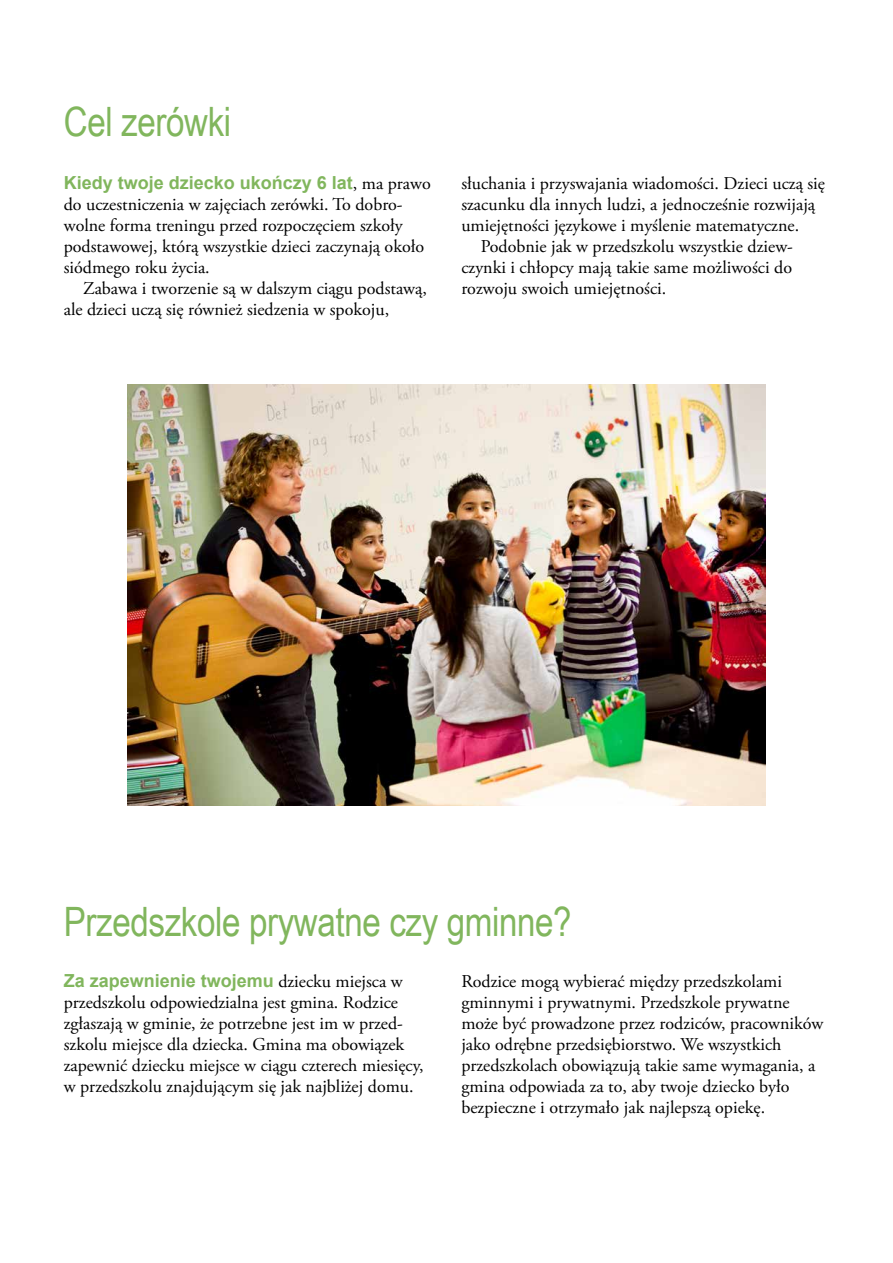
<style>
.page{position:relative;width:893px;height:1263px;background:#fff}
.page>*{position:absolute;margin:0;border:0;box-sizing:border-box;transform-origin:0 0}
.t1{font:40.5px "Arial Narrow";letter-spacing:-.01em;color:#81b65d}
.t2{font:18px/21px "Adobe Garamond Pro";color:#000}
.t3{font:700 18px "Arial";color:#81b65d}
.s1{font-family:"Adobe Garamond Pro";font-weight:400;color:#000}
</style>
<div class="page">
<img style="left:128px;top:384px;width:637px;height:422px">
<h1 class="t1" style="left:64px;top:92px;width:169px">Cel zerówki</h1>
<p class="t3" style="left:64px;top:171px;width:369px">Kiedy twoje dziecko ukończy 6 lat<span class="s1">, ma prawo</span></p>
<p class="t2" style="left:64px;top:194px;width:362px">do uczestniczenia w zajęciach zerówki. To dobro&shy;wolne forma treningu przed rozpoczęciem szkoły podstawowej, którą wszystkie dzieci zaczynają około siódmego roku życia.</p>
<p class="t2" style="left:64px;top:278px;width:365px;text-indent:19px">Zabawa i tworzenie są w dalszym ciągu podstawą, ale dzieci uczą się również siedzenia w spokoju,</p>
<p class="t2" style="left:461px;top:173px;width:365px">słuchania i przyswajania wiadomości. Dzieci uczą się</p>
<p class="t2" style="left:461px;top:194px;width:355px">szacunku dla innych ludzi, a jednocześnie rozwijają</p>
<p class="t2" style="left:461px;top:215px;width:339px">umiejętności językowe i myślenie matematyczne.</p>
<p class="t2" style="left:481px;top:236px;width:314px">Podobnie jak w przedszkolu wszystkie dziew-</p>
<p class="t2" style="left:461px;top:257px;width:332px">czynki i chłopcy mają takie same możliwości do</p>
<p class="t2" style="left:461px;top:278px;width:207px">rozwoju swoich umiejętności.</p>
<h1 class="t1" style="left:64px;top:892px;width:509px">Przedszkole prywatne czy gminne?</h1>
<p class="t3" style="left:64px;top:969px;width:340px">Za zapewnienie twojemu <span class="s1">dziecku miejsca w</span></p>
<p class="t2" style="left:64px;top:992px;width:361px">przedszkolu odpowiedzialna jest gmina. Rodzice zgłaszają w gminie, że potrzebne jest im w przed&shy;szkolu miejsce dla dziecka. Gmina ma obowiązek zapewnić dziecku miejsce w ciągu czterech miesięcy, w przedszkolu znajdującym się jak najbliżej domu.</p>
<p class="t2" style="left:461px;top:971px;width:363px">Rodzice mogą wybierać między przedszkolami gminnymi i prywatnymi. Przedszkole prywatne może być prowadzone przez rodziców, pracowników jako odrębne przedsiębiorstwo. We wszystkich przedszkolach obowiązują takie same wymagania, a gmina odpowiada za to, aby twoje dziecko było bezpieczne i otrzymało jak najlepszą opiekę.</p>
</div>
